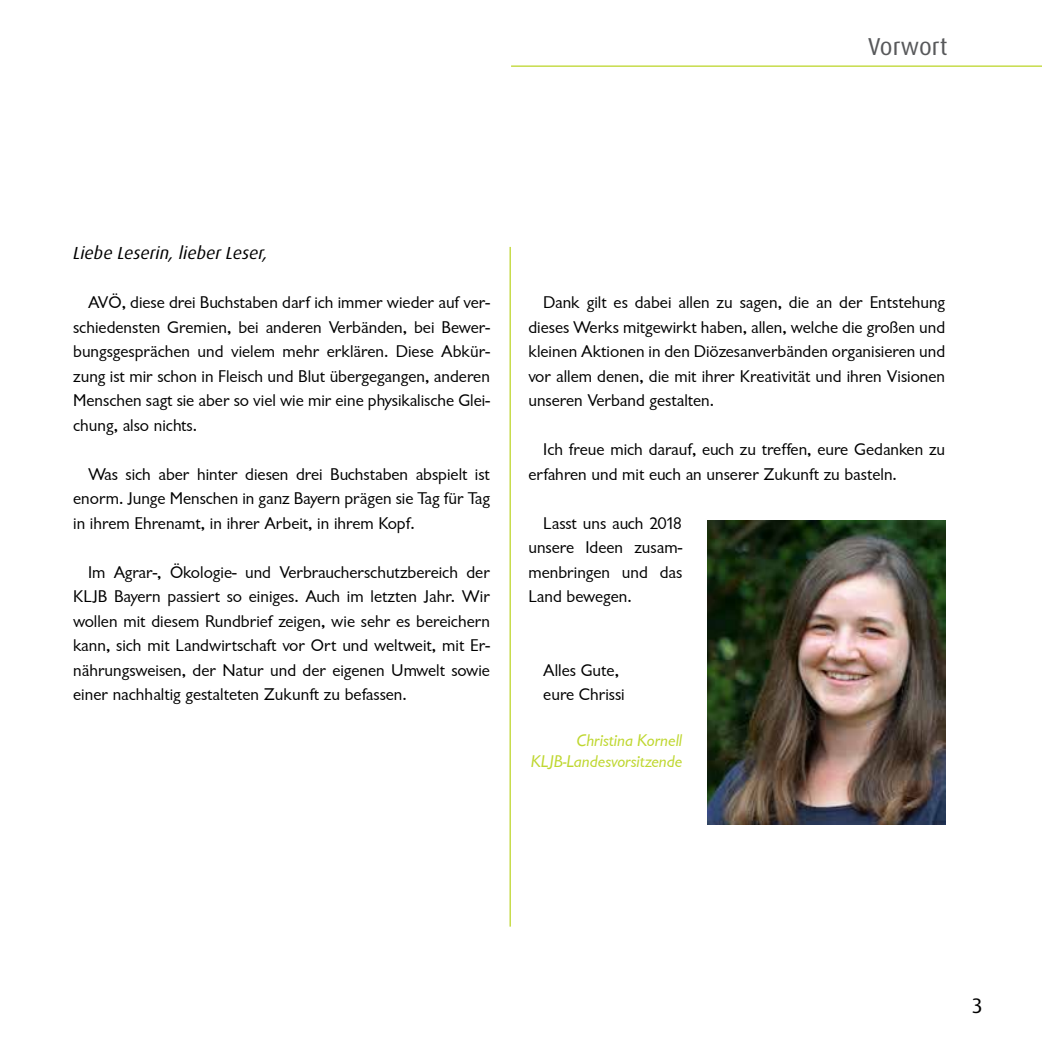
<style>
.page{position:relative;width:1042px;height:1042px;background:#fff}
.page>*{position:absolute;margin:0;border:0;box-sizing:border-box;transform-origin:0 0}
.t1{font:24.5px "Dax Pro";color:#58595b}
.t2{font:21px "Dax Pro";color:#000}
.t3{font:17.5px/24.5px "Garrison Sans";color:#000;text-align:justify}
.t4{font:17.5px/21px "Garrison Sans ITALIC";color:#bfd730;text-align:right}
.t5{font:italic 17.5px "Dax Pro";letter-spacing:.005em;color:#000}
</style>
<div class="page">
<hr style="left:511px;top:65px;width:531px;height:2px;background:#bfd730">
<hr style="left:509px;top:247px;width:2px;height:679px;background:#bfd730">
<img style="left:707px;top:521px;width:238px;height:304px">
<p class="t1" style="left:868px;top:31px;width:81px">Vorwort</p>
<p class="t5" style="left:73px;top:242px;width:196px">Liebe Leserin, lieber Leser,</p>
<p class="t3" style="left:73px;top:290px;width:418px;text-indent:15px">AVÖ, diese drei Buchstaben darf ich immer wieder auf ver&shy;schiedensten Gremien, bei anderen Verbänden, bei Bewer&shy;bungsgesprächen und vielem mehr erklären. Diese Abkür&shy;zung ist mir schon in Fleisch und Blut übergegangen, anderen Menschen sagt sie aber so viel wie mir eine physikalische Glei&shy;chung, also nichts.</p>
<p class="t3" style="left:73px;top:462px;width:418px;text-indent:15px">Was sich aber hinter diesen drei Buchstaben abspielt ist enorm. Junge Menschen in ganz Bayern prägen sie Tag für Tag in ihrem Ehrenamt, in ihrer Arbeit, in ihrem Kopf.</p>
<p class="t3" style="left:73px;top:560px;width:418px;text-indent:15px">Im Agrar-, Ökologie- und Verbraucherschutzbereich der KLJB Bayern passiert so einiges. Auch im letzten Jahr. Wir wollen mit diesem Rundbrief zeigen, wie sehr es bereichern kann, sich mit Landwirtschaft vor Ort und weltweit, mit Er&shy;nährungsweisen, der Natur und der eigenen Umwelt sowie einer nachhaltig gestalteten Zukunft zu befassen.</p>
<p class="t3" style="left:528px;top:290px;width:418px;text-indent:15px">Dank gilt es dabei allen zu sagen, die an der Entstehung dieses Werks mitgewirkt haben, allen, welche die großen und kleinen Aktionen in den Diözesanverbänden organisieren und vor allem denen, die mit ihrer Kreativität und ihren Visionen unseren Verband gestalten.</p>
<p class="t3" style="left:528px;top:437px;width:418px;text-indent:15px">Ich freue mich darauf, euch zu treffen, eure Gedanken zu erfahren und mit euch an unserer Zukunft zu basteln.</p>
<p class="t3" style="left:528px;top:511px;width:155px;text-indent:15px">Lasst uns auch 2018 unsere Ideen zusam&shy;menbringen und das Land bewegen.</p>
<p class="t3" style="left:543px;top:658px;width:83px">Alles Gute, eure Chrissi</p>
<p class="t4" style="left:531px;top:729px;width:153px">Christina Kornell<br>KLJB-Landesvorsitzende</p>
<p class="t2" style="left:972px;top:993px;width:13px">3</p>
</div>
